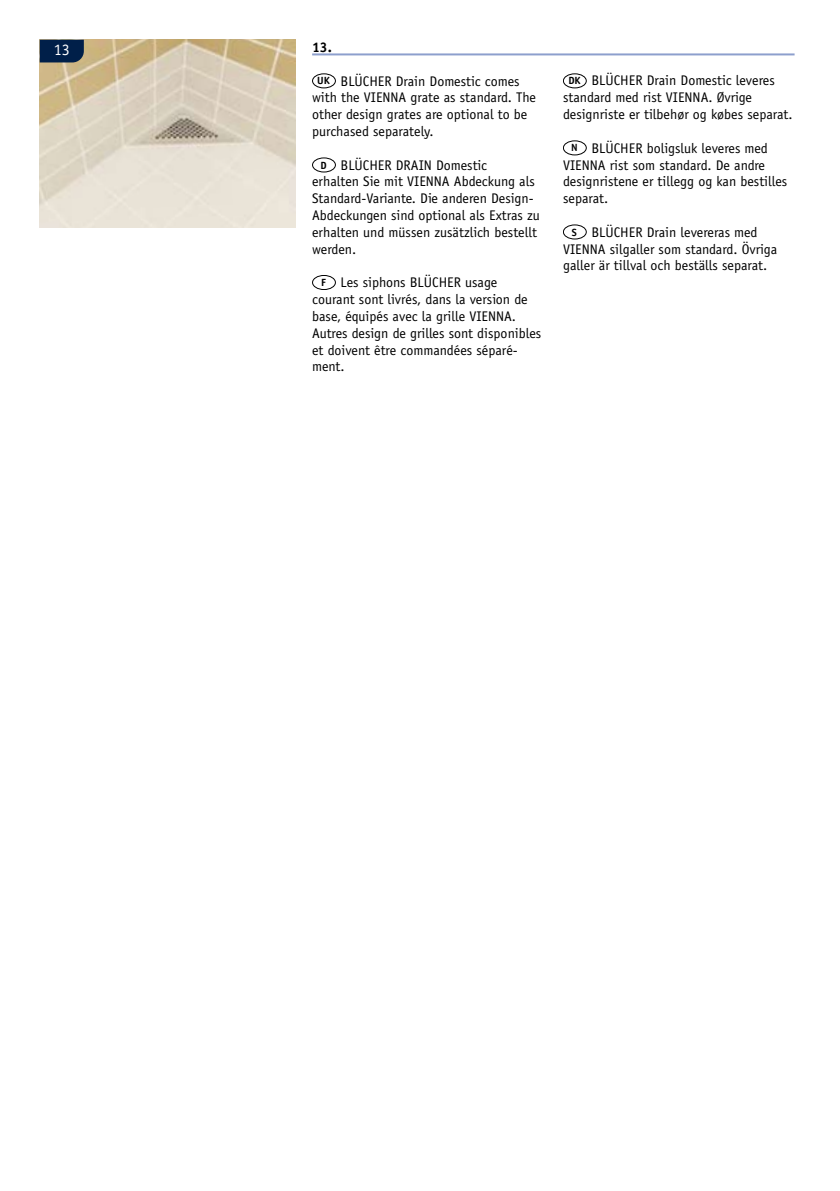
<style>
.page{position:relative;width:840px;height:1191px;background:#fff}
.page>*{position:absolute;margin:0;border:0;box-sizing:border-box;transform-origin:0 0}
.t1{font:16px "Officina Sans";color:#fff}
.t2{font:14px/16.8px "Officina Sans";color:#000}
.t3{font:700 14px "Officina Sans";color:#000}
.t4{font:700 10.4px "Officina Sans";color:#000}
</style>
<div class="page">
<img style="left:40px;top:40px;width:255px;height:187px">
<hr style="left:312px;top:53px;width:482px;height:2px;background:#8d9fcd">
<svg style="left:40px;top:40px;width:44px;height:22px"></svg>
<div style="left:312px;top:73px;width:23px;height:15px;border:1px solid #000;border-radius:50%"></div>
<div style="left:312px;top:157px;width:23px;height:15px;border:1px solid #000;border-radius:50%"></div>
<div style="left:312px;top:275px;width:23px;height:15px;border:1px solid #000;border-radius:50%"></div>
<div style="left:562px;top:73px;width:24px;height:15px;border:1px solid #000;border-radius:50%"></div>
<div style="left:562px;top:140px;width:24px;height:15px;border:1px solid #000;border-radius:50%"></div>
<div style="left:562px;top:224px;width:24px;height:15px;border:1px solid #000;border-radius:50%"></div>
<p class="t1" style="left:54px;top:40px;width:17px">13</p>
<p class="t3" style="left:312px;top:38px;width:21px">13.</p>
<p class="t2" style="left:312px;top:72px;width:225px;text-indent:28px">BLÜCHER Drain Domestic comes with the VIENNA grate as standard. The other design grates are optional to be purchased separately.</p>
<p class="t2" style="left:312px;top:156px;width:229px;text-indent:28px">BLÜCHER DRAIN Domestic<br>erhalten Sie mit VIENNA Abdeckung als<br>Standard-Variante. Die anderen Design-<br>Abdeckungen sind optional als Extras zu erhalten und müssen zusätzlich bestellt werden.</p>
<p class="t2" style="left:312px;top:274px;width:230px;text-indent:28px">Les siphons BLÜCHER usage courant sont livrés, dans la version de base, équipés avec la grille VIENNA.<br>Autres design de grilles sont disponibles et doivent être commandées séparé&shy;ment.</p>
<p class="t4" style="left:317px;top:74px;width:14px">UK</p>
<p class="t4" style="left:320px;top:158px;width:8px">D</p>
<p class="t4" style="left:321px;top:276px;width:6px">F</p>
<p class="t2" style="left:562px;top:72px;width:231px;text-indent:28px">BLÜCHER Drain Domestic leveres standard med rist VIENNA. Øvrige designriste er tilbehør og købes separat.</p>
<p class="t2" style="left:562px;top:140px;width:226px;text-indent:28px">BLÜCHER boligsluk leveres med<br>VIENNA rist som standard. De andre designristene er tillegg og kan bestilles separat.</p>
<p class="t2" style="left:562px;top:224px;width:215px;text-indent:28px">BLÜCHER Drain levereras med<br>VIENNA silgaller som standard. Övriga galler är tillval och beställs separat.</p>
<p class="t4" style="left:568px;top:74px;width:14px">DK</p>
<p class="t4" style="left:571px;top:141px;width:8px">N</p>
<p class="t4" style="left:571px;top:225px;width:7px">S</p>
</div>
